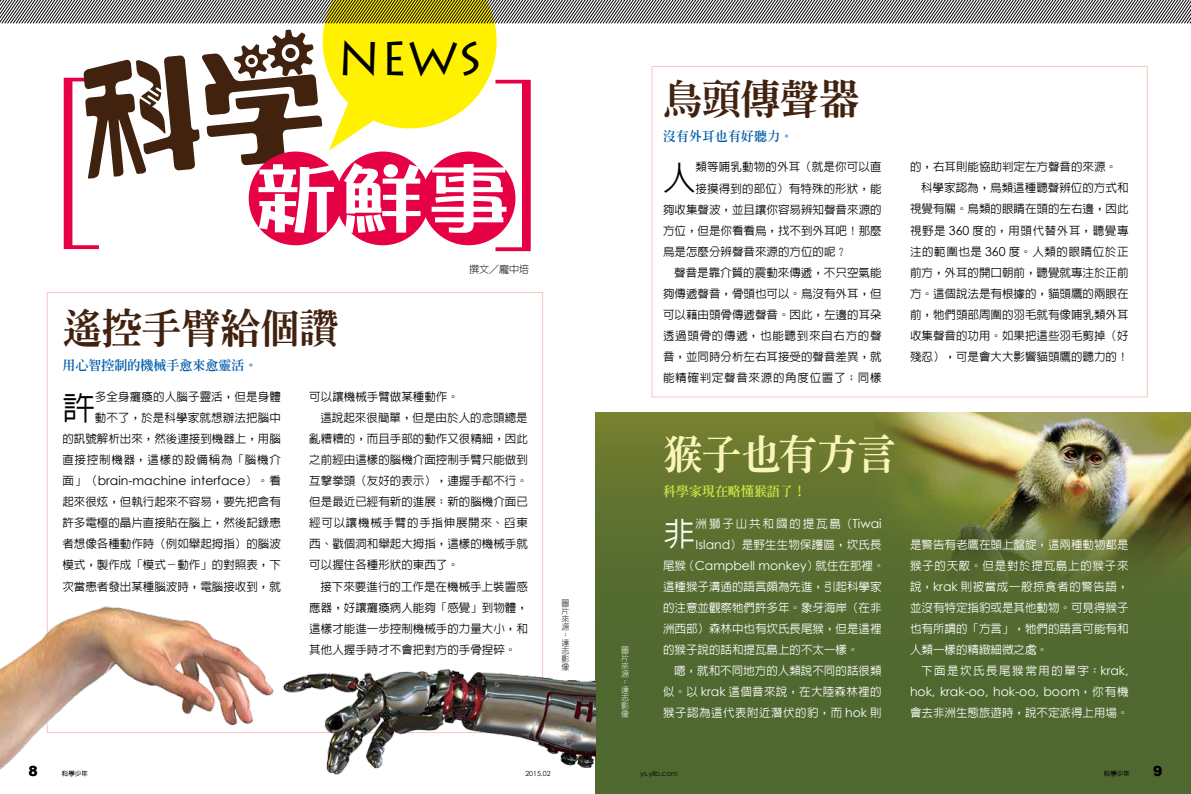
<style>
.page{position:relative;width:1191px;height:794px;background:#fff}
.page>*{position:absolute;margin:0;border:0;box-sizing:border-box;transform-origin:0 0}
.t1{font:700 171.6px "Nan Sung";color:#e60044}
.t2{font:72.9px "Shin Chan POP Heavy Big 5";color:#fff;scale:1.1 1}
.t3{font:47px "Lithos Pro";color:#000}
.t4{font:800 40px "Inn Ming";letter-spacing:-.015em;color:#41220f}
.t5{font:800 40px "Inn Ming";letter-spacing:-.015em;color:#faf5ba}
.t6{font:500 32.5px "Lin Gothic";color:#000}
.t7{font:500 32.5px "Lin Gothic";color:#fff}
.t8{font:900 14px "Arial";color:#000}
.t9{font:13px "Inn Ming Extra";color:#005bac}
.t10{font:13px "Inn Ming Extra";color:#d2eb45}
.t11{font:12.4px "Century Gothic";color:#fff}
.t12{font:12.4px "Century Gothic";color:#000}
.t13{font:500 11.5px/21px "Lin Gothic";color:#000;text-align:right}
.t14{font:500 11.5px/21px "Lin Gothic";color:#fff;text-align:justify}
.t15{font:500 11.5px "Lin Gothic";letter-spacing:.06em;color:#000}
.t16{font:500 11.5px/21px "Lin Gothic";letter-spacing:.165em;color:#fff}
.t17{font:500 11.5px "Lin Gothic";letter-spacing:.055em;color:#000}
.t18{font:500 11.5px "Lin Gothic";letter-spacing:.05em;color:#000}
.t19{font:500 11.5px "Lin Gothic";letter-spacing:.135em;color:#fff}
.t20{font:300 10px "New Gothic";color:#000}
.t21{font:300 8px/8px "New Gothic";color:#fff}
.t22{font:300 8px/8px "New Gothic";color:#000}
.t23{font:7px "Century Gothic";color:#000}
.t24{font:6.5px "Pop 2 EG Bold Big 5";color:#000}
.s1{font-family:"Lin Gothic";font-weight:500;font-size:11.5px}
.s2{font-family:"Century Gothic";font-weight:400;font-size:12.4px}
</style>
<div class="page">
<div style="left:249px;top:151px;width:93px;height:94px;background:#e60044;border-radius:50%"></div>
<div style="left:336px;top:151px;width:93px;height:94px;background:#e60044;border-radius:50%"></div>
<div style="left:422px;top:151px;width:93px;height:94px;background:#e60044;border-radius:50%"></div>
<svg style="left:0;top:0;width:1191px;height:179px"></svg>
<div style="left:595px;top:412px;width:596px;height:382px;background:linear-gradient(to bottom,#6c7a2f,#466330)"></div>
<img style="left:876px;top:412px;width:315px;height:217px">
<div style="left:651px;top:66px;width:496px;height:331px;border:1px solid #f8c7c1"></div>
<img style="left:0;top:597px;width:595px;height:178px">
<h3 class="t3" style="left:337px;top:32px;width:147px">NEWS</h3>
<h1 class="t1" style="left:38px;top:78px;width:87px">[</h1>
<h1 class="t1" style="left:470px;top:80px;width:87px">]</h1>
<h2 class="t2" style="left:256px;top:162px;width:231px">新鮮事</h2>
<p class="t20" style="left:469px;top:264px;width:61px">撰文／龐中培</p>
<h3 class="t4" style="left:62px;top:308px;width:278px">遙控手臂給個讚</h3>
<p class="t9" style="left:62px;top:359px;width:197px">用心智控制的機械手愈來愈靈活。</p>
<p class="t13" style="left:62px;top:386px;width:220px">多全身癱瘓的人腦子靈活，但是身體<br>動不了，於是科學家就想辦法把腦中<br>的訊號解析出來，然後連接到機器上，用腦直接控制機器，這樣的設備稱為「腦機介</p>
<p class="t12" style="left:62px;top:472px;width:220px"><span class="s1">面」（</span>brain-machine interface<span class="s1">）。看</span></p>
<p class="t13" style="left:62px;top:491px;width:220px;text-align:justify">起來很炫，但執行起來不容易，要先把含有許多電極的晶片直接貼在腦上，然後記錄患者想像各種動作時（例如舉起拇指）的腦波模式，製作成「模式－動作」的對照表，下次當患者發出某種腦波時，電腦接收到，就</p>
<h3 class="t6" style="left:62px;top:391px;width:34px">許</h3>
<p class="t13" style="left:309px;top:386px;width:151px">可以讓機械手臂做某種動作。</p>
<p class="t13" style="left:320px;top:407px;width:209px">這說起來很簡單，但是由於人的念頭總是</p>
<p class="t13" style="left:309px;top:428px;width:220px">亂糟糟的，而且手部的動作又很精細，因此</p>
<p class="t13" style="left:309px;top:449px;width:220px">之前經由這樣的腦機介面控制手臂只能做到</p>
<p class="t13" style="left:309px;top:470px;width:220px">互擊拳頭（友好的表示），連握手都不行。</p>
<p class="t13" style="left:309px;top:491px;width:220px">但是最近已經有新的進展：新的腦機介面已</p>
<p class="t15" style="left:309px;top:517px;width:220px">經可以讓機械手臂的手指伸展開來、舀東</p>
<p class="t13" style="left:309px;top:533px;width:220px">西、戳個洞和舉起大拇指，這樣的機械手就</p>
<p class="t13" style="left:309px;top:554px;width:151px">可以握住各種形狀的東西了。</p>
<p class="t13" style="left:320px;top:575px;width:209px">接下來要進行的工作是在機械手上裝置感</p>
<p class="t13" style="left:309px;top:596px;width:220px">應器，好讓癱瘓病人能夠「感覺」到物體，</p>
<p class="t13" style="left:309px;top:617px;width:220px">這樣才能進一步控制機械手的力量大小，和</p>
<p class="t13" style="left:309px;top:638px;width:209px">其他人握手時才不會把對方的手骨捏碎。</p>
<p class="t22" style="left:561px;top:599px;width:9px">圖片來源：達志影像</p>
<p class="t21" style="left:621px;top:646px;width:9px">圖片來源：達志影像</p>
<h3 class="t4" style="left:663px;top:79px;width:198px">鳥頭傳聲器</h3>
<p class="t9" style="left:663px;top:130px;width:131px">沒有外耳也有好聽力。</p>
<h3 class="t6" style="left:663px;top:161px;width:34px">人</h3>
<p class="t13" style="left:695px;top:157px;width:187px">類等哺乳動物的外耳（就是你可以直</p>
<p class="t13" style="left:695px;top:178px;width:187px">接摸得到的部位）有特殊的形狀，能</p>
<p class="t13" style="left:663px;top:199px;width:220px">夠收集聲波，並且讓你容易辨知聲音來源的</p>
<p class="t13" style="left:663px;top:220px;width:220px">方位，但是你看看鳥，找不到外耳吧！那麼</p>
<p class="t13" style="left:663px;top:241px;width:185px">鳥是怎麼分辨聲音來源的方位的呢？</p>
<p class="t13" style="left:674px;top:262px;width:209px">聲音是靠介質的震動來傳遞，不只空氣能</p>
<p class="t13" style="left:663px;top:283px;width:220px">夠傳遞聲音，骨頭也可以。鳥沒有外耳，但</p>
<p class="t13" style="left:663px;top:304px;width:220px">可以藉由頭骨傳遞聲音。因此，左邊的耳朵</p>
<p class="t15" style="left:663px;top:329px;width:220px">透過頭骨的傳遞，也能聽到來自右方的聲</p>
<p class="t13" style="left:663px;top:346px;width:220px">音，並同時分析左右耳接受的聲音差異，就</p>
<p class="t15" style="left:663px;top:371px;width:220px">能精確判定聲音來源的角度位置了；同樣</p>
<p class="t13" style="left:910px;top:157px;width:208px">的，右耳則能協助判定左方聲音的來源。</p>
<p class="t13" style="left:921px;top:178px;width:209px">科學家認為，鳥類這種聽聲辨位的方式和</p>
<p class="t13" style="left:910px;top:199px;width:220px">視覺有關。鳥類的眼睛在頭的左右邊，因此</p>
<p class="t17" style="left:910px;top:224px;width:220px">視野是 <span class="s2">360</span> 度的，用頭代替外耳，聽覺專</p>
<p class="t18" style="left:910px;top:245px;width:220px">注的範圍也是 <span class="s2">360</span> 度。人類的眼睛位於正</p>
<p class="t13" style="left:910px;top:262px;width:220px">前方，外耳的開口朝前，聽覺就專注於正前</p>
<p class="t13" style="left:910px;top:283px;width:220px">方。這個說法是有根據的，貓頭鷹的兩眼在</p>
<p class="t13" style="left:910px;top:304px;width:220px">前，牠們頭部周圍的羽毛就有像哺乳類外耳</p>
<p class="t13" style="left:910px;top:325px;width:220px">收集聲音的功用。如果把這些羽毛剪掉（好</p>
<p class="t13" style="left:910px;top:346px;width:220px">殘忍），可是會大大影響貓頭鷹的聽力的！</p>
<h3 class="t5" style="left:663px;top:434px;width:235px">猴子也有方言</h3>
<p class="t10" style="left:663px;top:485px;width:144px">科學家現在略懂猴語了！</p>
<h3 class="t7" style="left:663px;top:517px;width:34px">非</h3>
<p class="t16" style="left:695px;top:513px;width:188px">洲獅子山共和國的提瓦島（<span class="s2">Tiwai<br>Island</span>）是野生生物保護區，坎氏長</p>
<p class="t11" style="left:663px;top:556px;width:223px"><span class="s1">尾猴（</span>Campbell monkey<span class="s1">）就住在那裡。</span></p>
<p class="t14" style="left:663px;top:576px;width:220px">這種猴子溝通的語言頗為先進，引起科學家的注意並觀察牠們許多年。象牙海岸（在非洲西部）森林中也有坎氏長尾猴，但是這裡的猴子說的話和提瓦島上的不太一樣。</p>
<p class="t14" style="left:663px;top:660px;width:220px;text-indent:11px">嗯，就和不同地方的人類說不同的話很類似。以 <span class="s2">krak</span> 這個音來說，在大陸森林裡的猴子認為這代表附近潛伏的豹，而 <span class="s2">hok</span> 則</p>
<p class="t14" style="left:910px;top:534px;width:220px">是警告有老鷹在頭上盤旋，這兩種動物都是猴子的天敵。但是對於提瓦島上的猴子來說，<span class="s2">krak</span> 則被當成一般掠食者的警告語，並沒有特定指豹或是其他動物。可見得猴子也有所謂的「方言」，牠們的語言可能有和人類一樣的精緻細微之處。</p>
<p class="t19" style="left:921px;top:664px;width:209px">下面是坎氏長尾猴常用的單字：<span class="s2">krak,</span></p>
<p class="t11" style="left:910px;top:683px;width:220px">hok, krak-oo, hok-oo, boom<span class="s1">，你有機</span></p>
<p class="t14" style="left:910px;top:702px;width:220px">會去非洲生態旅遊時，說不定派得上用場。</p>
<p class="t8" style="left:29px;top:761px;width:11px">8</p>
<p class="t24" style="left:62px;top:770px;width:27px">科學少年</p>
<p class="t23" style="left:525px;top:768px;width:27px">2015.02</p>
<p class="t23" style="left:640px;top:768px;width:39px">ys.ylib.com</p>
<p class="t24" style="left:1103px;top:770px;width:27px">科學少年</p>
<p class="t8" style="left:1153px;top:761px;width:11px">9</p>
</div>
